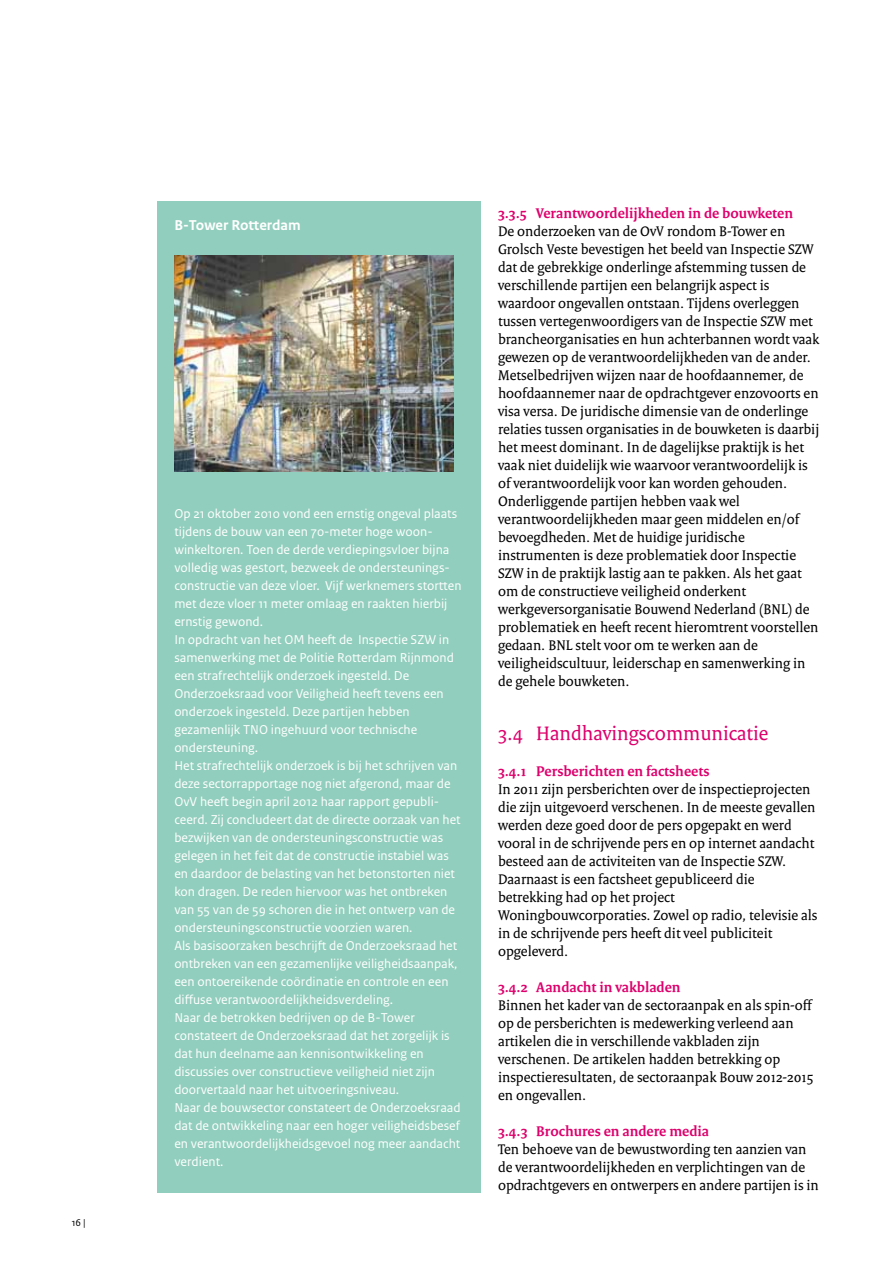
<style>
.page{position:relative;width:893px;height:1263px;background:#fff}
.page>*{position:absolute;margin:0;border:0;box-sizing:border-box;transform-origin:0 0}
.t1{font:21px "Rijksoverheid Serif";color:#de006d}
.t2{font:15px/18px "Rijksoverheid Serif";color:#000}
.t3{font:700 15px "Rijksoverheid Serif";color:#de006d}
.t4{font:700 15px "Rijksoverheid Sans Text";color:#fff}
.t5{font:13.5px/18px "Rijksoverheid Sans Text";color:#fff}
.t6{font:10.5px "Rijksoverheid Sans Text";color:#000}
</style>
<div class="page">
<div style="left:157px;top:201px;width:323px;height:992px;background:#92cebd"></div>
<img style="left:174px;top:256px;width:280px;height:215px">
<p class="t6" style="left:72px;top:1216px;width:16px">16 |</p>
<p class="t4" style="left:174px;top:217px;width:128px">B-Tower Rotterdam</p>
<p class="t5" style="left:174px;top:505px;width:289px">Op 21 oktober 2010 vond een ernstig ongeval plaats tijdens de bouw van een 70-meter hoge woon&shy;winkeltoren. Toen de derde verdiepingsvloer bijna volledig was gestort, bezweek de ondersteunings&shy;constructie van deze vloer. Vijf werknemers stortten met deze vloer 11 meter omlaag en raakten hierbij ernstig gewond.<br>In opdracht van het OM heeft de Inspectie SZW in samenwerking met de Politie Rotterdam Rijnmond een strafrechtelijk onderzoek ingesteld. De Onderzoeksraad voor Veiligheid heeft tevens een onderzoek ingesteld. Deze partijen hebben gezamenlijk TNO ingehuurd voor technische ondersteuning.<br>Het strafrechtelijk onderzoek is bij het schrijven van deze sectorrapportage nog niet afgerond, maar de OvV heeft begin april 2012 haar rapport gepubli&shy;ceerd. Zij concludeert dat de directe oorzaak van het bezwijken van de ondersteuningsconstructie was gelegen in het feit dat de constructie instabiel was en daardoor de belasting van het betonstorten niet kon dragen. De reden hiervoor was het ontbreken van 55 van de 59 schoren die in het ontwerp van de ondersteuningsconstructie voorzien waren.<br>Als basisoorzaken beschrijft de Onderzoeksraad het ontbreken van een gezamenlijke veiligheidsaanpak, een ontoereikende coördinatie en controle en een diffuse verantwoordelijkheidsverdeling.<br>Naar de betrokken bedrijven op de B-Tower constateert de Onderzoeksraad dat het zorgelijk is dat hun deelname aan kennisontwikkeling en discussies over constructieve veiligheid niet zijn doorvertaald naar het uitvoeringsniveau.<br>Naar de bouwsector constateert de Onderzoeksraad dat de ontwikkeling naar een hoger veiligheidsbesef en verantwoordelijkheidsgevoel nog meer aandacht verdient.</p>
<p class="t3" style="left:498px;top:204px;width:297px">3.3.5 Verantwoordelijkheden in de bouwketen</p>
<p class="t2" style="left:498px;top:222px;width:323px">De onderzoeken van de OvV rondom B-Tower en Grolsch Veste bevestigen het beeld van Inspectie SZW dat de gebrekkige onderlinge afstemming tussen de verschillende partijen een belangrijk aspect is waardoor ongevallen ontstaan. Tijdens overleggen tussen vertegenwoordigers van de Inspectie SZW met brancheorganisaties en hun achterbannen wordt vaak gewezen op de verantwoordelijkheden van de ander.<br>Metselbedrijven wijzen naar de hoofdaannemer, de hoofdaannemer naar de opdrachtgever enzovoorts en visa versa. De juridische dimensie van de onderlinge relaties tussen organisaties in de bouwketen is daarbij het meest dominant. In de dagelijkse praktijk is het vaak niet duidelijk wie waarvoor verantwoordelijk is of verantwoordelijk voor kan worden gehouden.<br>Onderliggende partijen hebben vaak wel verantwoordelijkheden maar geen middelen en/of bevoegdheden. Met de huidige juridische instrumenten is deze problematiek door Inspectie SZW in de praktijk lastig aan te pakken. Als het gaat om de constructieve veiligheid onderkent werkgeversorganisatie Bouwend Nederland (BNL) de problematiek en heeft recent hieromtrent voorstellen gedaan. BNL stelt voor om te werken aan de veiligheidscultuur, leiderschap en samenwerking in de gehele bouwketen.</p>
<h1 class="t1" style="left:498px;top:721px;width:272px">3.4 Handhavingscommunicatie</h1>
<p class="t3" style="left:498px;top:762px;width:213px">3.4.1 Persberichten en factsheets</p>
<p class="t2" style="left:498px;top:780px;width:321px">In 2011 zijn persberichten over de inspectieprojecten die zijn uitgevoerd verschenen. In de meeste gevallen werden deze goed door de pers opgepakt en werd vooral in de schrijvende pers en op internet aandacht besteed aan de activiteiten van de Inspectie SZW.<br>Daarnaast is een factsheet gepubliceerd die betrekking had op het project Woningbouwcorporaties. Zowel op radio, televisie als in de schrijvende pers heeft dit veel publiciteit opgeleverd.</p>
<p class="t3" style="left:498px;top:978px;width:184px">3.4.2 Aandacht in vakbladen</p>
<p class="t2" style="left:498px;top:996px;width:317px">Binnen het kader van de sectoraanpak en als spin-off op de persberichten is medewerking verleend aan artikelen die in verschillende vakbladen zijn verschenen. De artikelen hadden betrekking op inspectieresultaten, de sectoraanpak Bouw 2012-2015 en ongevallen.</p>
<p class="t3" style="left:498px;top:1122px;width:213px">3.4.3 Brochures en andere media</p>
<p class="t2" style="left:498px;top:1140px;width:322px">Ten behoeve van de bewustwording ten aanzien van de verantwoordelijkheden en verplichtingen van de opdrachtgevers en ontwerpers en andere partijen is in</p>
</div>
